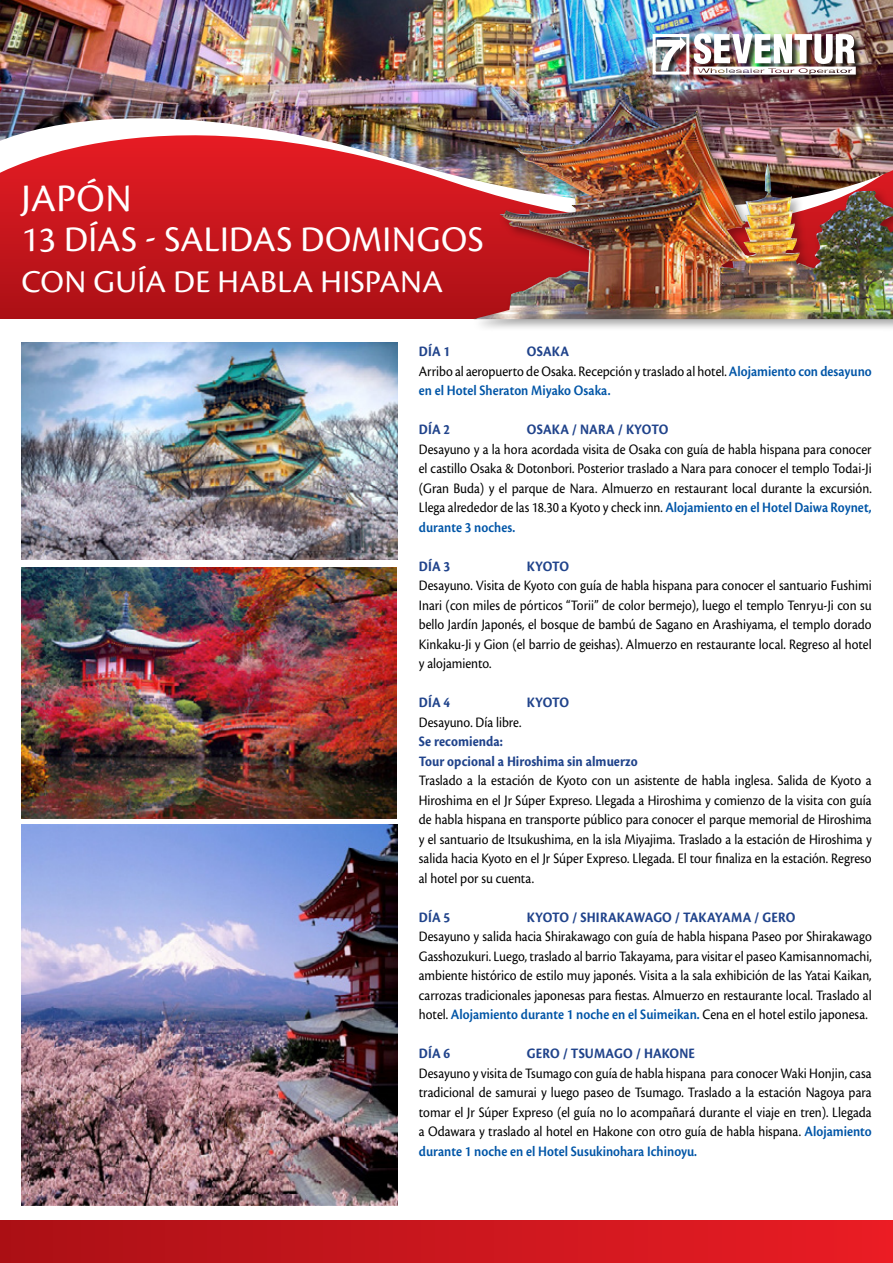
<style>
.page{position:relative;width:893px;height:1263px;background:#fff}
.page>*{position:absolute;margin:0;border:0;box-sizing:border-box;transform-origin:0 0}
.t1{font:40.5px "Cronos Pro";color:#fff}
.t2{font:37.5px "Cronos Pro";color:#fff}
.t3{font:33px "Cronos Pro";color:#fff}
.t4{font:15px/19.5px "Cronos Pro";color:#000;text-align:justify;scale:.9 1}
.t5{font:700 15px/19.5px "Cronos Pro";letter-spacing:.005em;color:#20438b;scale:.9 1}
.s1{font-weight:700;color:#20438b}
.s2{font-weight:600;color:#0055a7}
</style>
<div class="page">
<div style="left:0;top:125px;width:893px;height:194px;background:#b21117"></div>
<svg style="left:0;top:208px;width:471px;height:67px;fill:#c4161c"></svg>
<img style="left:0;top:0;width:893px;height:208px">
<div style="left:0;top:1220px;width:893px;height:43px;background:linear-gradient(to right,#ab1016,#ea1d25)"></div>
<img style="left:21px;top:342px;width:377px;height:217px">
<img style="left:21px;top:825px;width:377px;height:380px">
<div style="left:653px;top:34px;width:211px;height:49px;background:#000;opacity:.77"></div>
<div style="left:653px;top:34px;width:36px;height:41px;border:3px solid #fff"></div>
<svg style="left:657px;top:37px;width:29px;height:33px"></svg>
<img style="left:694px;top:33px;width:162px;height:42px">
<img style="left:21px;top:568px;width:376px;height:251px">
<div style="left:471px;top:86px;width:422px;height:246px;background:#000;opacity:.35"></div>
<img style="left:473px;top:89px;width:420px;height:230px">
<h1 class="t1" style="left:21px;top:175px;width:106px">japón</h1>
<h2 class="t2" style="left:21px;top:218px;width:162px">13 días - salidas</h2>
<h2 class="t2" style="left:300px;top:218px;width:24px">domingos</h2>
<h3 class="t3" style="left:21px;top:262px;width:22px">con</h3>
<h3 class="t3" style="left:94px;top:262px;width:144px">guía de habla</h3>
<h3 class="t3" style="left:321px;top:262px;width:19px">hispana</h3>
<p class="t5" style="left:419px;top:342px;width:36px">DÍA 1</p>
<p class="t4" style="left:419px;top:342px;width:505px;text-align:left;text-indent:108px"><span class="s1">OSAKA<br></span>Arribo al aeropuerto de Osaka. Recepción y traslado al hotel. <span class="s2">Alojamiento con desayuno en el Hotel Sheraton Miyako Osaka.</span></p>
<p class="t5" style="left:419px;top:420px;width:36px">DÍA 2</p>
<p class="t5" style="left:527px;top:420px;width:159px">OSAKA / NARA / KYOTO</p>
<p class="t4" style="left:419px;top:439px;width:505px">Desayuno y a la hora acordada visita de Osaka con guía de habla hispana para conocer el castillo Osaka &amp; Dotonbori. Posterior traslado a Nara para conocer el templo Todai-Ji (Gran Buda) y el parque de Nara. Almuerzo en restaurant local durante la excursión.<br>Llega alrededor de las 18.30 a Kyoto y check inn. <span class="s2">Alojamiento en el Hotel Daiwa Roynet, durante 3 noches.</span></p>
<p class="t5" style="left:419px;top:556px;width:36px">DÍA 3</p>
<p class="t5" style="left:527px;top:556px;width:49px">KYOTO</p>
<p class="t4" style="left:419px;top:576px;width:505px">Desayuno. Visita de Kyoto con guía de habla hispana para conocer el santuario Fushimi Inari (con miles de pórticos “Torii” de color bermejo), luego el templo Tenryu-Ji con su bello Jardín Japonés, el bosque de bambú de Sagano en Arashiyama, el templo dorado Kinkaku-Ji y Gion (el barrio de geishas). Almuerzo en restaurante local. Regreso al hotel y alojamiento.</p>
<p class="t5" style="left:419px;top:693px;width:68px">DÍA 4 K</p>
<p class="t5" style="left:535px;top:693px;width:39px">YOTO</p>
<p class="t4" style="left:419px;top:712px;width:115px">Desayuno. Día libre.</p>
<p class="t5" style="left:419px;top:732px;width:245px">SE RECOMIENDA:<br>TOUR OPCIONAL A HIROSHIMA SIN ALMUERZO</p>
<p class="t4" style="left:419px;top:771px;width:505px">Traslado a la estación de Kyoto con un asistente de habla inglesa. Salida de Kyoto a Hiroshima en el Jr Súper Expreso. Llegada a Hiroshima y comienzo de la visita con guía de habla hispana en transporte público para conocer el parque memorial de Hiroshima y el santuario de Itsukushima, en la isla Miyajima. Traslado a la estación de Hiroshima y salida hacia Kyoto en el Jr Súper Expreso. Llegada. El tour finaliza en la estación. Regreso al hotel por su cuenta.</p>
<p class="t5" style="left:419px;top:907px;width:68px">DÍA 5 K</p>
<p class="t5" style="left:535px;top:907px;width:291px">YOTO / SH IRAKAWAGO / TAKAYAMA / GERO</p>
<p class="t4" style="left:419px;top:927px;width:505px">Desayuno y salida hacia Shirakawago con guía de habla hispana Paseo por Shirakawago Gasshozukuri. Luego, traslado al barrio Takayama, para visitar el paseo Kamisannomachi, ambiente histórico de estilo muy japonés. Visita a la sala exhibición de las Yatai Kaikan, carrozas tradicionales japonesas para fiestas. Almuerzo en restaurante local. Traslado al hotel. <span class="s2">Alojamiento durante 1 noche en el Suimeikan.</span> Cena en el hotel estilo japonesa.</p>
<p class="t5" style="left:419px;top:1044px;width:36px">DÍA 6</p>
<p class="t5" style="left:527px;top:1044px;width:188px">GERO / TSUMAGO / HAKONE</p>
<p class="t4" style="left:419px;top:1063px;width:505px">Desayuno y visita de Tsumago con guía de habla hispana para conocer Waki Honjin, casa tradicional de samurai y luego paseo de Tsumago. Traslado a la estación Nagoya para tomar el Jr Súper Expreso (el guía no lo acompañará durante el viaje en tren). Llegada a Odawara y traslado al hotel en Hakone con otro guía de habla hispana. <span class="s2">Alojamiento durante 1 noche en el Hotel Susukinohara Ichinoyu.</span></p>
</div>
